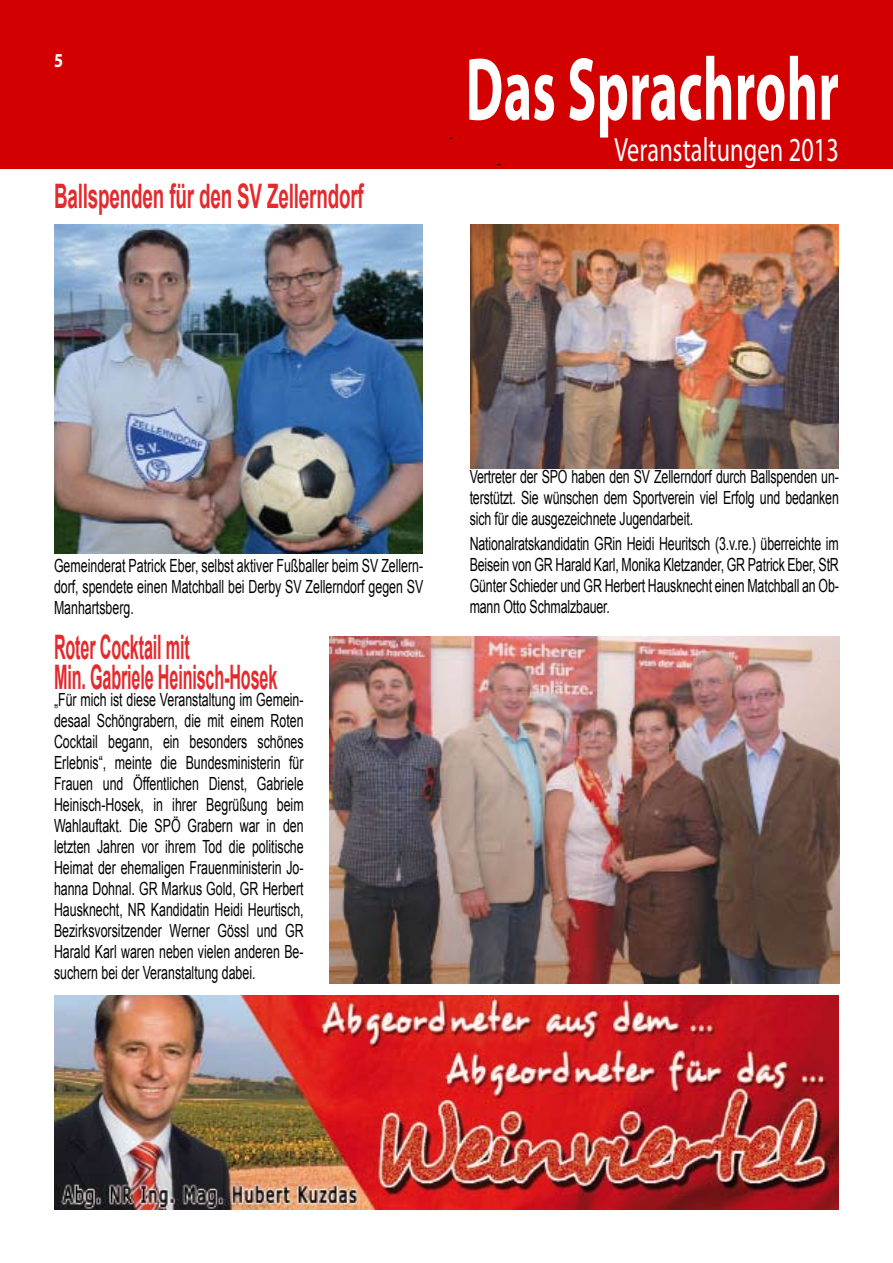
<style>
.page{position:relative;width:893px;height:1263px;background:#fff}
.page>*{position:absolute;margin:0;border:0;box-sizing:border-box;transform-origin:0 0}
.t1{font:700 90px "Myriad Pro";letter-spacing:.005em;color:#fff;scale:.6 1}
.t2{font:700 33.75px/30px "Arial";letter-spacing:-.01em;color:#e42a2d;scale:.48 1}
.t3{font:700 33.75px "Arial";letter-spacing:-.01em;color:#e42a2d;scale:.56 1}
.t4{font:33.75px "Myriad Pro";letter-spacing:.005em;color:#fff;scale:.72 1}
.t5{font:700 19.8px "Myriad Pro";color:#fff;scale:.82 1}
.t6{font:18.15px/21px "Arial";letter-spacing:-.01em;color:#000;text-align:justify;scale:.68 1}
</style>
<div class="page">
<div style="left:0;top:0;width:893px;height:168px;background:#d20000"></div>
<img style="left:470px;top:224px;width:369px;height:244px">
<img style="left:54px;top:224px;width:369px;height:330px">
<img style="left:329px;top:636px;width:510px;height:347px">
<img style="left:54px;top:995px;width:785px;height:214px">
<p class="t5" style="left:54px;top:47px;width:12px">5</p>
<h1 class="t1" style="left:466px;top:31px;width:624px">Das Sprachrohr</h1>
<h2 class="t4" style="left:614px;top:129px;width:313px">Veranstaltungen 2013</h2>
<h2 class="t3" style="left:54px;top:174px;width:555px">Ballspenden für den SV Zellerndorf</h2>
<p class="t6" style="left:54px;top:555px;width:545px">Gemeinderat Patrick Eber, selbst aktiver Fußballer beim SV Zellern&shy;dorf, spendete einen Matchball bei Derby SV Zellerndorf gegen SV Manhartsberg.</p>
<h2 class="t2" style="left:54px;top:633px;width:467px">Roter Cocktail mit<br>Min. Gabriele Heinisch-Hosek</h2>
<p class="t6" style="left:54px;top:689px;width:369px">„Für mich ist diese Veranstaltung im Gemein&shy;desaal Schöngrabern, die mit einem Roten Cocktail begann, ein besonders schönes Erlebnis“, meinte die Bundesministerin für Frauen und Öffentlichen Dienst, Gabriele Heinisch-Hosek, in ihrer Begrüßung beim Wahlauftakt. Die SPÖ Grabern war in den letzten Jahren vor ihrem Tod die politische Heimat der ehemaligen Frauenministerin Jo&shy;hanna Dohnal. GR Markus Gold, GR Herbert Hausknecht, NR Kandidatin Heidi Heurtisch, Bezirksvorsitzender Werner Gössl und GR Harald Karl waren neben vielen anderen Be&shy;suchern bei der Veranstaltung dabei.</p>
<p class="t6" style="left:470px;top:466px;width:545px">Vertreter der SPÖ haben den SV Zellerndorf durch Ballspenden un&shy;terstützt. Sie wünschen dem Sportverein viel Erfolg und bedanken sich für die ausgezeichnete Jugendarbeit.</p>
<p class="t6" style="left:470px;top:534px;width:544px">Nationalratskandidatin GRin Heidi Heuritsch (3.v.re.) überreichte im Beisein von GR Harald Karl, Monika Kletzander, GR Patrick Eber, StR Günter Schieder und GR Herbert Hausknecht einen Matchball an Ob&shy;mann Otto Schmalzbauer.</p>
</div>
